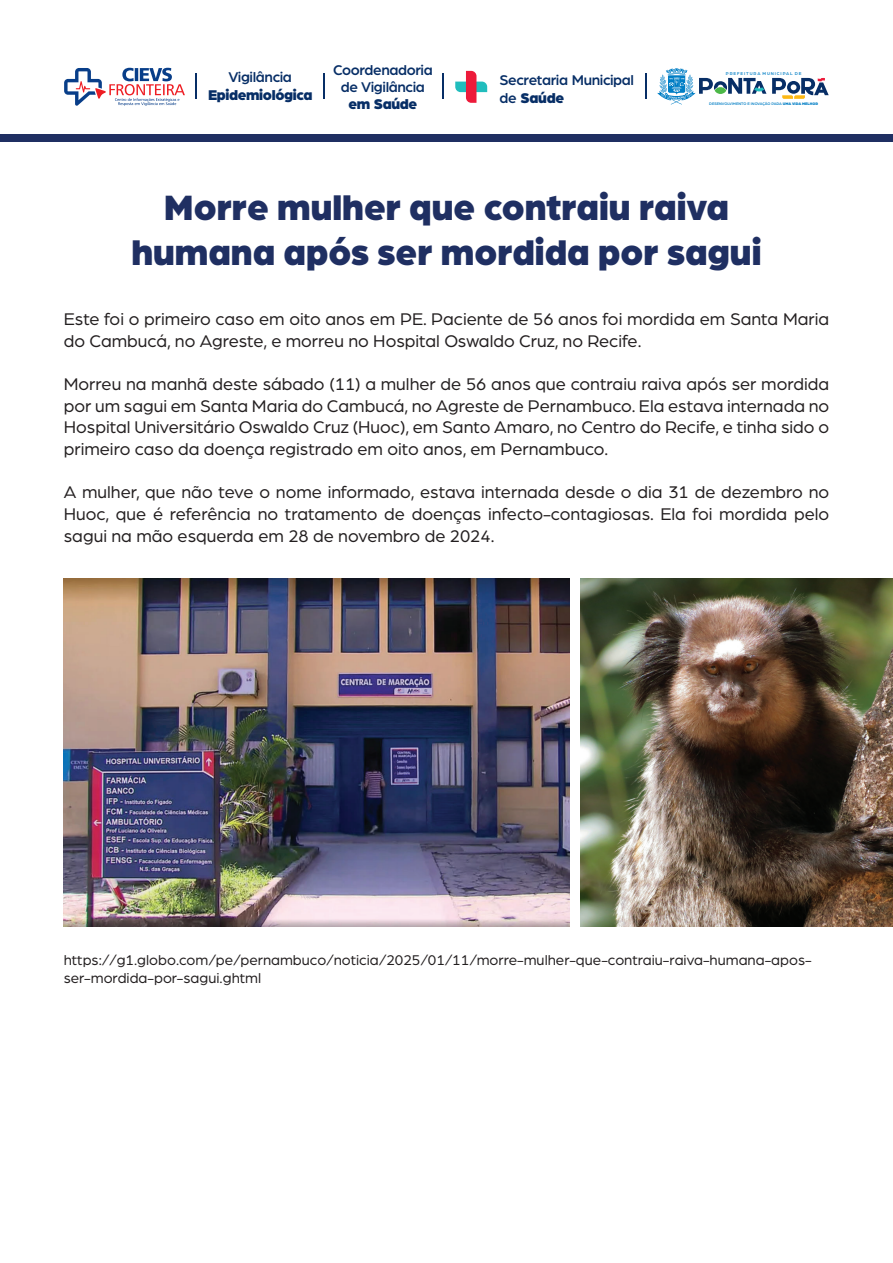
<style>
.page{position:relative;width:893px;height:1263px;background:#fff}
.page>*{position:absolute;margin:0;border:0;box-sizing:border-box;transform-origin:0 0}
.t1{font:900 37.5px/45px "Arboria";color:#1f2f62;text-align:center}
.t2{font:18px/21.6px "Arboria";color:#231f20;text-align:justify}
.t3{font:15px/18px "Arboria";color:#231f20}
.t4{font:500 15px/17.4px "Arboria";letter-spacing:-.025em;color:#072e66}
.t5{font:900 15px "Arboria";letter-spacing:-.02em;color:#072e66}
.t6{font:500 4.35px "Arboria";letter-spacing:.2em;color:#007ec5}
.t7{font:500 3.9px "Arboria";color:#007ec5}
.s1{font-weight:900}
</style>
<div class="page">
<svg style="left:657px;top:68px;width:109px;height:37px"></svg>
<svg style="left:772px;top:78px;width:57px;height:21px"></svg>
<svg style="left:455px;top:71px;width:32px;height:32px"></svg>
<svg style="left:64px;top:68px;width:121px;height:38px"></svg>
<svg style="left:196px;top:73px;width:1px;height:25px"></svg>
<svg style="left:323px;top:73px;width:1px;height:25px"></svg>
<svg style="left:443px;top:73px;width:1px;height:25px"></svg>
<svg style="left:645px;top:73px;width:1px;height:25px"></svg>
<div style="left:0;top:134px;width:893px;height:7px;background:#1f2f62"></div>
<img style="left:64px;top:578px;width:506px;height:349px">
<img style="left:580px;top:578px;width:313px;height:349px">
<p class="t4" style="left:228px;top:69px;width:65px">Vigilância</p>
<p class="t5" style="left:208px;top:88px;width:106px">Epidemiológica</p>
<p class="t4" style="left:333px;top:62px;width:101px;line-height:16.8px;text-align:center">Coordenadoria de Vigilância</p>
<p class="t5" style="left:349px;top:98px;width:70px">em Saúde</p>
<p class="t4" style="left:499px;top:72px;width:136px">Secretaria Municipal de <span class="s1">Saúde</span></p>
<p class="t6" style="left:726px;top:71px;width:77px">PREFEITURA MUNICIPAL DE</p>
<p class="t7" style="left:709px;top:102px;width:110px">DESENVOLVIMENTO E INOVAÇÃO PARA <span class="s1">UMA VIDA MELHOR</span></p>
<h1 class="t1" style="left:131px;top:182px;width:632px">Morre mulher que contraiu raiva humana após ser mordida por sagui</h1>
<p class="t2" style="left:64px;top:308px;width:767px">Este foi o primeiro caso em oito anos em PE. Paciente de 56 anos foi mordida em Santa Maria do Cambucá, no Agreste, e morreu no Hospital Oswaldo Cruz, no Recife.</p>
<p class="t2" style="left:64px;top:373px;width:767px">Morreu na manhã deste sábado (11) a mulher de 56 anos que contraiu raiva após ser mordida por um sagui em Santa Maria do Cambucá, no Agreste de Pernambuco. Ela estava internada no Hospital Universitário Oswaldo Cruz (Huoc), em Santo Amaro, no Centro do Recife, e tinha sido o primeiro caso da doença registrado em oito anos, em Pernambuco.</p>
<p class="t2" style="left:64px;top:481px;width:767px">A mulher, que não teve o nome informado, estava internada desde o dia 31 de dezembro no Huoc, que é referência no tratamento de doenças infecto-contagiosas. Ela foi mordida pelo sagui na mão esquerda em 28 de novembro de 2024.</p>
<p class="t3" style="left:64px;top:950px;width:749px">https://g1.globo.com/pe/pernambuco/noticia/2025/01/11/morre-mulher-que-contraiu-raiva-humana-apos&shy;ser-mordida-por-sagui.ghtml</p>
</div>
